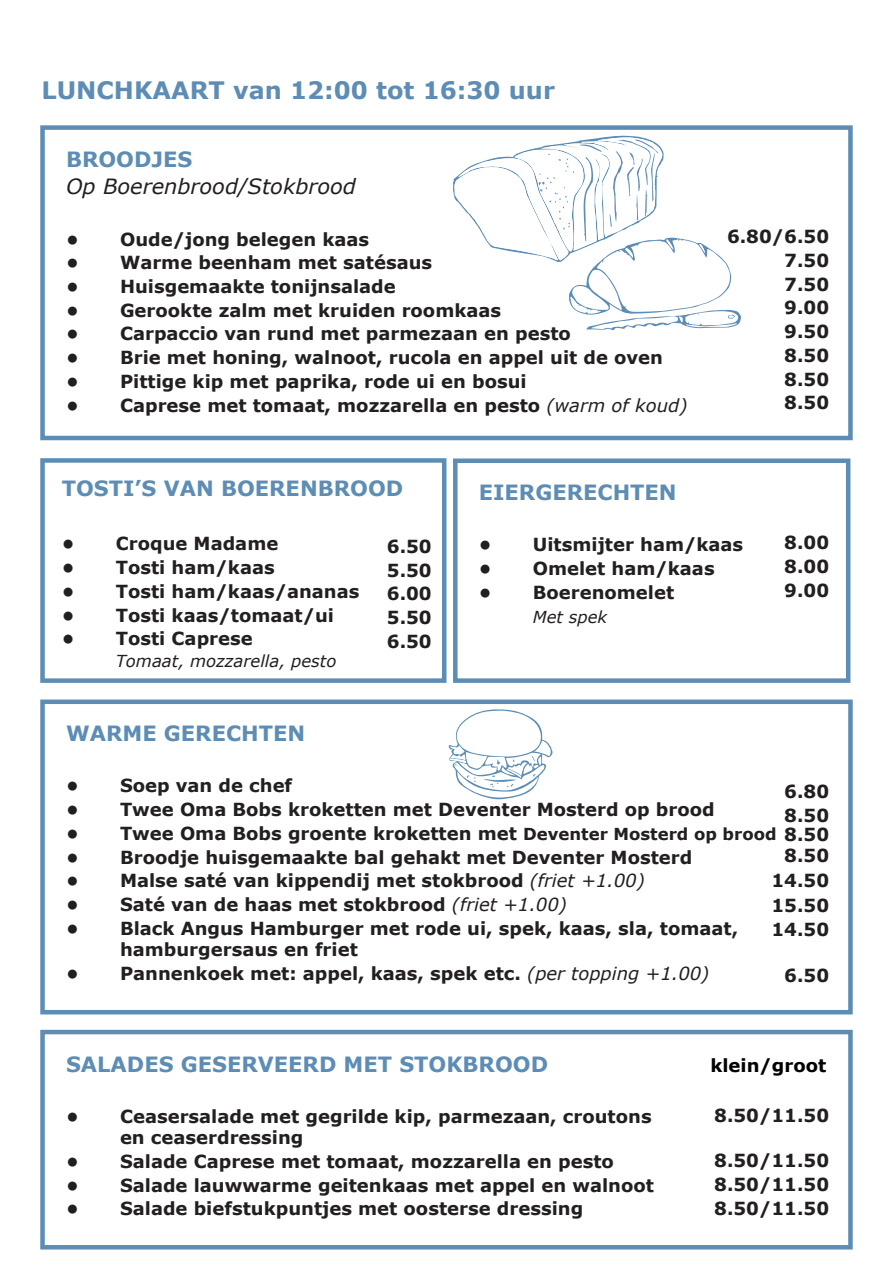
<style>
.page{position:relative;width:893px;height:1263px;background:#fff}
.page>*{position:absolute;margin:0;border:0;box-sizing:border-box;transform-origin:0 0}
.t1{font:700 24px "Verdana";color:#5d8db5}
.t2{font:700 21px "Verdana";color:#5d8db5}
.t3{font:italic 21px "Verdana";color:#231f20}
.t4{font:700 18px/21.6px "Verdana";color:#231f20}
.t5{font:700 18px "Verdana";color:#000}
.t6{font:italic 16.5px "Verdana";color:#231f20}
.s1{font-weight:400;font-style:italic}
.s2{font-size:16.5px}
</style>
<div class="page">
<div style="left:40px;top:125px;width:813px;height:315px;border:4px solid #5d8db5"></div>
<div style="left:40px;top:458px;width:406px;height:225px;border:4px solid #5d8db5"></div>
<div style="left:453px;top:458px;width:397px;height:225px;border:4px solid #5d8db5"></div>
<svg style="left:453px;top:136px;width:288px;height:194px"></svg>
<div style="left:40px;top:699px;width:813px;height:315px;border:4px solid #5d8db5"></div>
<svg style="left:449px;top:709px;width:103px;height:90px"></svg>
<div style="left:40px;top:1030px;width:813px;height:219px;border:4px solid #5d8db5"></div>
<p class="t1" style="left:41px;top:74px;width:515px">LUNCHKAART van 12:00 tot 16:30 uur</p>
<p class="t2" style="left:66px;top:145px;width:128px">BROODJES</p>
<p class="t3" style="left:66px;top:172px;width:291px">Op Boerenbrood/Stokbrood</p>
<p class="t4" style="left:66px;top:228px;width:305px">• Oude/jong belegen kaas</p>
<p class="t4" style="left:66px;top:252px;width:368px">• Warme beenham met satésaus</p>
<p class="t4" style="left:66px;top:275px;width:331px">• Huisgemaakte tonijnsalade</p>
<p class="t4" style="left:66px;top:299px;width:437px">• Gerookte zalm met kruiden roomkaas</p>
<p class="t4" style="left:66px;top:323px;width:506px">• Carpaccio van rund met parmezaan en pesto</p>
<p class="t4" style="left:66px;top:346px;width:598px">• Brie met honing, walnoot, rucola en appel uit de oven</p>
<p class="t4" style="left:66px;top:370px;width:462px">• Pittige kip met paprika, rode ui en bosui</p>
<p class="t4" style="left:66px;top:394px;width:623px">• Caprese met tomaat, mozzarella en pesto <span class="s1">(warm of koud)</span></p>
<p class="t4" style="left:727px;top:226px;width:104px">6.80/6.50</p>
<p class="t4" style="left:784px;top:249px;width:46px">7.50</p>
<p class="t4" style="left:784px;top:273px;width:46px">7.50</p>
<p class="t4" style="left:784px;top:297px;width:46px">9.00</p>
<p class="t4" style="left:784px;top:320px;width:46px">9.50</p>
<p class="t4" style="left:784px;top:344px;width:46px">8.50</p>
<p class="t4" style="left:784px;top:368px;width:46px">8.50</p>
<p class="t4" style="left:784px;top:392px;width:46px">8.50</p>
<p class="t2" style="left:62px;top:473px;width:343px">TOSTI’S VAN BOERENBROOD</p>
<p class="t4" style="left:62px;top:533px;width:218px">• Croque Madame</p>
<p class="t4" style="left:62px;top:556px;width:214px">• Tosti ham/kaas</p>
<p class="t4" style="left:62px;top:580px;width:299px">• Tosti ham/kaas/ananas</p>
<p class="t4" style="left:62px;top:604px;width:274px">• Tosti kaas/tomaat/ui</p>
<p class="t4" style="left:62px;top:628px;width:192px">• Tosti Caprese</p>
<p class="t6" style="left:116px;top:650px;width:222px">Tomaat, mozzarella, pesto</p>
<p class="t4" style="left:387px;top:535px;width:46px">6.50</p>
<p class="t4" style="left:387px;top:559px;width:46px">5.50</p>
<p class="t4" style="left:387px;top:583px;width:46px">6.00</p>
<p class="t4" style="left:387px;top:606px;width:46px">5.50</p>
<p class="t4" style="left:387px;top:630px;width:46px">6.50</p>
<p class="t2" style="left:479px;top:478px;width:199px">EIERGERECHTEN</p>
<p class="t4" style="left:479px;top:534px;width:266px">• Uitsmijter ham/kaas</p>
<p class="t4" style="left:479px;top:557px;width:237px">• Omelet ham/kaas</p>
<p class="t4" style="left:479px;top:581px;width:197px">• Boerenomelet</p>
<p class="t6" style="left:533px;top:605px;width:76px">Met spek</p>
<p class="t4" style="left:784px;top:532px;width:46px">8.00</p>
<p class="t4" style="left:784px;top:555px;width:46px">8.00</p>
<p class="t4" style="left:784px;top:579px;width:46px">9.00</p>
<p class="t2" style="left:66px;top:719px;width:241px">WARME GERECHTEN</p>
<p class="t4" style="left:66px;top:775px;width:228px">• Soep van de chef</p>
<p class="t4" style="left:66px;top:798px;width:650px">• Twee Oma Bobs kroketten met Deventer Mosterd op brood</p>
<p class="t4" style="left:66px;top:822px;width:765px">• Twee Oma Bobs groente kroketten met <span class="s2">Deventer Mosterd op brood</span> 8.50</p>
<p class="t4" style="left:66px;top:846px;width:628px">• Broodje huisgemaakte bal gehakt met Deventer Mosterd</p>
<p class="t4" style="left:66px;top:870px;width:580px">• Malse saté van kippendij met stokbrood <span class="s1">(friet +1.00)</span></p>
<p class="t4" style="left:66px;top:893px;width:502px">• Saté van de haas met stokbrood <span class="s1">(friet +1.00)</span></p>
<p class="t4" style="left:120px;top:917px;width:620px;text-indent:-54px">• Black Angus Hamburger met rode ui, spek, kaas, sla, tomaat, hamburgersaus en friet</p>
<p class="t4" style="left:66px;top:962px;width:645px">• Pannenkoek met: appel, kaas, spek etc. <span class="s1">(per topping +1.00)</span></p>
<p class="t4" style="left:784px;top:780px;width:46px">6.80</p>
<p class="t4" style="left:784px;top:804px;width:46px">8.50</p>
<p class="t4" style="left:784px;top:844px;width:46px">8.50</p>
<p class="t4" style="left:771px;top:869px;width:59px">14.50</p>
<p class="t4" style="left:771px;top:894px;width:59px">15.50</p>
<p class="t4" style="left:771px;top:918px;width:59px">14.50</p>
<p class="t4" style="left:784px;top:964px;width:46px">6.50</p>
<p class="t2" style="left:66px;top:1049px;width:484px">SALADES GESERVEERD MET STOKBROOD</p>
<p class="t5" style="left:710px;top:1052px;width:118px">klein/groot</p>
<p class="t4" style="left:120px;top:1105px;width:533px;text-indent:-54px">• Ceasersalade met gegrilde kip, parmezaan, croutons en ceaserdressing</p>
<p class="t4" style="left:66px;top:1150px;width:549px">• Salade Caprese met tomaat, mozzarella en pesto</p>
<p class="t4" style="left:66px;top:1174px;width:589px">• Salade lauwwarme geitenkaas met appel en walnoot</p>
<p class="t4" style="left:66px;top:1198px;width:519px">• Salade biefstukpuntjes met oosterse dressing</p>
<p class="t4" style="left:714px;top:1104px;width:116px">8.50/11.50</p>
<p class="t4" style="left:714px;top:1150px;width:116px">8.50/11.50</p>
<p class="t4" style="left:714px;top:1173px;width:116px">8.50/11.50</p>
<p class="t4" style="left:714px;top:1197px;width:116px">8.50/11.50</p>
</div>
